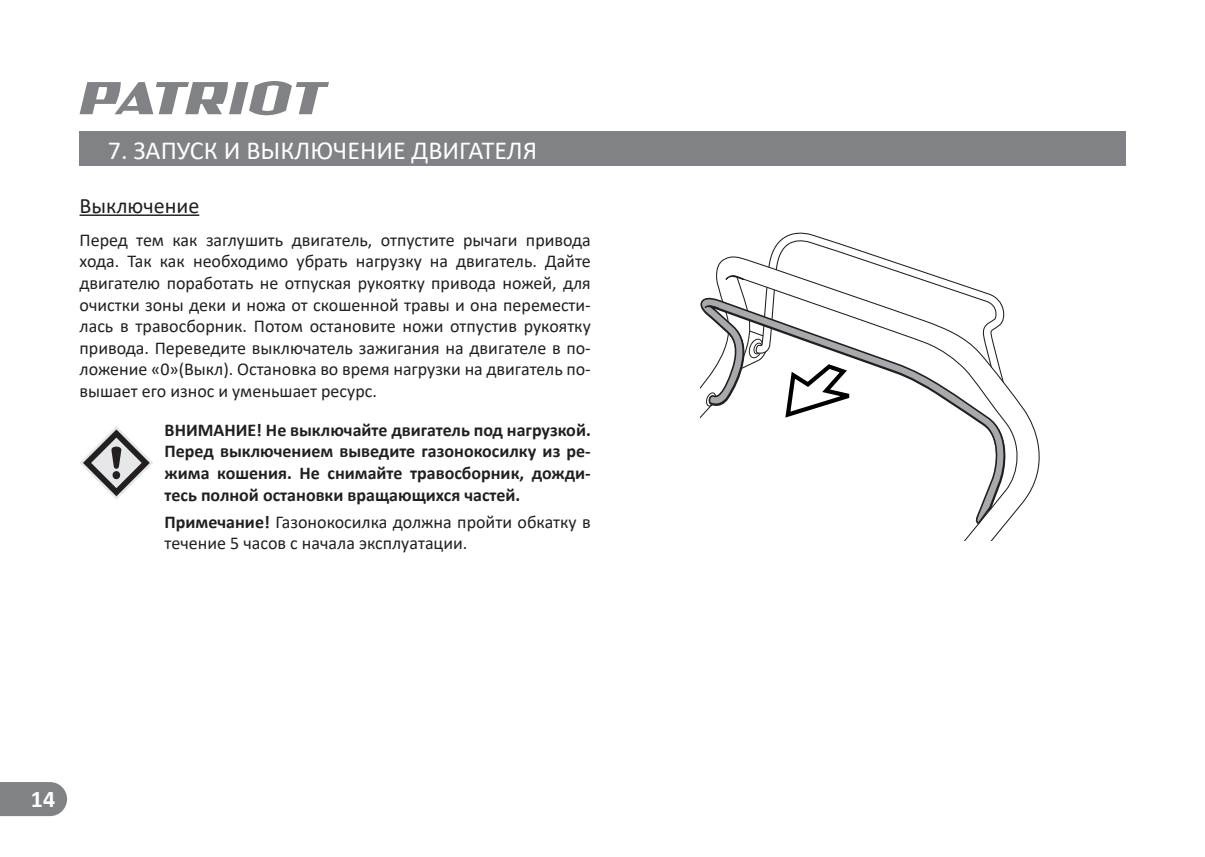
<style>
.page{position:relative;width:1205px;height:857px;background:#fff}
.page>*{position:absolute;margin:0;border:0;box-sizing:border-box;transform-origin:0 0}
.t1{font:26px "Calibri";color:#fff}
.t2{font:700 24px "Calibri";color:#fff}
.t3{font:22px "Calibri";color:#231f20}
.t4{font:18px/21.6px "Calibri";color:#231f20;text-align:justify}
.t5{font:700 18px/21.6px "Calibri";color:#231f20;text-align:justify}
.s1{font-weight:700}
</style>
<div class="page">
<svg style="left:80px;top:81px;width:249px;height:34px"></svg>
<div style="left:80px;top:132px;width:1046px;height:34px;background:#808285"></div>
<div style="left:0;top:782px;width:67px;height:33px;background:#808285"></div>
<hr style="left:80px;top:214px;width:119px;height:2px;background:#231f20">
<svg style="left:80px;top:426px;width:73px;height:73px"></svg>
<svg style="left:964px;top:394px;width:76px;height:146px"></svg>
<svg style="left:700px;top:299px;width:313px;height:226px"></svg>
<svg style="left:704px;top:232px;width:303px;height:188px"></svg>
<h1 class="t1" style="left:108px;top:132px;width:431px">7. ЗАПУСК И ВЫКЛЮЧЕНИЕ ДВИГАТЕЛЯ</h1>
<p class="t3" style="left:80px;top:190px;width:121px">Выключение</p>
<p class="t4" style="left:80px;top:228px;width:513px">Перед тем как заглушить двигатель, отпустите рычаги привода хода. Так как необходимо убрать нагрузку на двигатель. Дайте двигателю поработать не отпуская рукоятку привода ножей, для очистки зоны деки и ножа от скошенной травы и она перемести&shy;лась в травосборник. Потом остановите ножи отпустив рукоятку привода. Переведите выключатель зажигания на двигателе в по&shy;ложение «0»(Выкл). Остановка во время нагрузки на двигатель по&shy;вышает его износ и уменьшает ресурс.</p>
<p class="t5" style="left:165px;top:418px;width:428px">ВНИМАНИЕ! Не выключайте двигатель под нагрузкой.<br>Перед выключением выведите газонокосилку из ре&shy;жима кошения. Не снимайте травосборник, дожди&shy;тесь полной остановки вращающихся частей.</p>
<p class="t4" style="left:165px;top:510px;width:428px"><span class="s1">Примечание!</span> Газонокосилка должна пройти обкатку в течение 5 часов с начала эксплуатации.</p>
<h2 class="t2" style="left:31px;top:781px;width:26px">14</h2>
</div>
